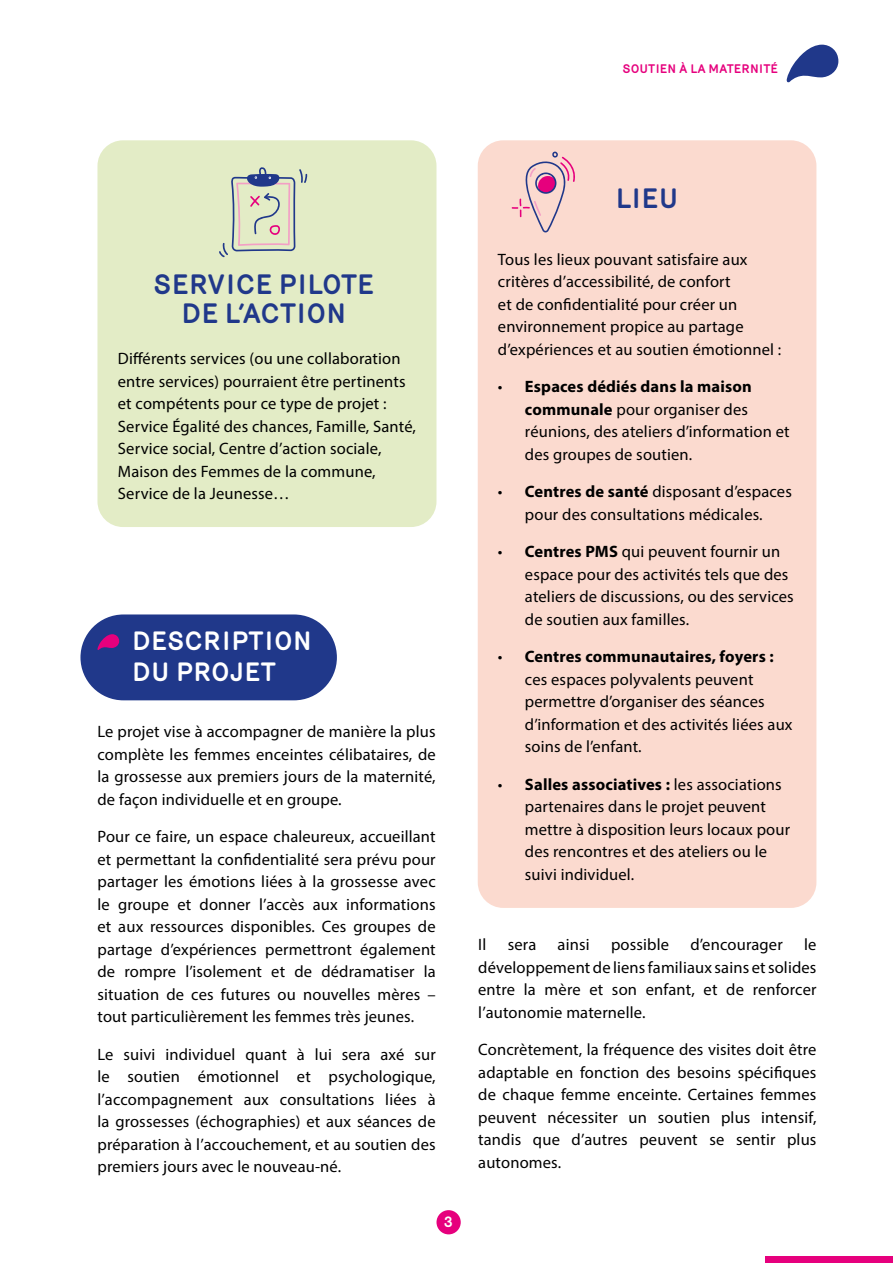
<style>
.page{position:relative;width:893px;height:1263px;background:#fff}
.page>*{position:absolute;margin:0;border:0;box-sizing:border-box;transform-origin:0 0}
.t1{font:700 27px/28.5px "Mercury";color:#20388a;text-align:center}
.t2{font:700 25.5px/30.6px "Mercury";letter-spacing:.01em;color:#fff}
.t3{font:16.5px/22.5px "Myriad Pro";letter-spacing:.01em;color:#000}
.t4{font:700 15px "Mercury";color:#fff}
.t5{font:700 12px "Mercury";color:#e6007d}
.s1{font-weight:700}
</style>
<div class="page">
<div style="left:765px;top:1256px;width:128px;height:7px;background:#e6007d"></div>
<div style="left:436px;top:1210px;width:25px;height:24px;background:#e6007d;border-radius:50%"></div>
<svg style="left:786px;top:45px;width:52px;height:37px"></svg>
<div style="left:478px;top:140px;width:338px;height:768px;background:#fbdacf;border-radius:26px"></div>
<svg style="left:512px;top:151px;width:63px;height:81px"></svg>
<div style="left:80px;top:614px;width:257px;height:86px;background:#20388a;border-radius:43px"></div>
<svg style="left:97px;top:634px;width:22px;height:16px"></svg>
<div style="left:97px;top:140px;width:339px;height:387px;background:#e3ecc6;border-radius:26px"></div>
<svg style="left:219px;top:167px;width:88px;height:90px"></svg>
<p class="t5" style="left:623px;top:62px;width:157px">SOUTIEN À LA MATERNITÉ</p>
<h1 class="t1" style="left:153px;top:270px;width:223px">SERVICE PILOTE<br>DE L’ACTION</h1>
<p class="t3" style="left:118px;top:347px;width:300px">Différents services (ou une collaboration entre services) pourraient être pertinents et compétents pour ce type de projet :<br>Service Égalité des chances, Famille, Santé, Service social, Centre d’action sociale, Maison des Femmes de la commune, Service de la Jeunesse…</p>
<h2 class="t2" style="left:132px;top:625px;width:181px">DESCRIPTION<br>DU PROJET</h2>
<p class="t3" style="left:97px;top:720px;width:340px;text-align:justify">Le projet vise à accompagner de manière la plus complète les femmes enceintes célibataires, de la grossesse aux premiers jours de la maternité, de façon individuelle et en groupe.</p>
<p class="t3" style="left:97px;top:825px;width:340px;text-align:justify">Pour ce faire, un espace chaleureux, accueillant et permettant la confidentialité sera prévu pour partager les émotions liées à la grossesse avec le groupe et donner l’accès aux informations et aux ressources disponibles. Ces groupes de partage d’expériences permettront également de rompre l’isolement et de dédramatiser la situation de ces futures ou nouvelles mères – tout particulièrement les femmes très jeunes.</p>
<p class="t3" style="left:97px;top:1043px;width:340px;text-align:justify">Le suivi individuel quant à lui sera axé sur le soutien émotionnel et psychologique, l’accompagnement aux consultations liées à la grossesses (échographies) et aux séances de préparation à l’accouchement, et au soutien des premiers jours avec le nouveau-né.</p>
<p class="t4" style="left:444px;top:1213px;width:10px">3</p>
<h1 class="t1" style="left:616px;top:184px;width:64px">LIEU</h1>
<p class="t3" style="left:498px;top:248px;width:285px">Tous les lieux pouvant satisfaire aux critères d’accessibilité, de confort<br>et de confidentialité pour créer un environnement propice au partage d’expériences et au soutien émotionnel :</p>
<p class="t3" style="left:525px;top:375px;width:266px;text-indent:-27px">• <span class="s1">Espaces dédiés dans la maison communale</span> pour organiser des réunions, des ateliers d’information et des groupes de soutien.</p>
<p class="t3" style="left:498px;top:480px;width:295px;text-align:center">• <span class="s1">Centres de santé</span> disposant d’espaces pour des consultations médicales.</p>
<p class="t3" style="left:525px;top:540px;width:270px;text-indent:-27px">• <span class="s1">Centres PMS</span> qui peuvent fournir un espace pour des activités tels que des ateliers de discussions, ou des services de soutien aux familles.</p>
<p class="t3" style="left:525px;top:645px;width:269px;text-indent:-27px">• <span class="s1">Centres communautaires, foyers : </span>ces espaces polyvalents peuvent permettre d’organiser des séances d’information et des activités liées aux soins de l’enfant.</p>
<p class="t3" style="left:525px;top:773px;width:267px;text-indent:-27px">• <span class="s1">Salles associatives :</span> les associations partenaires dans le projet peuvent mettre à disposition leurs locaux pour des rencontres et des ateliers ou le suivi individuel.</p>
<p class="t3" style="left:478px;top:933px;width:340px;text-align:justify;text-indent:326px">le développement de liens familiaux sains et solides entre la mère et son enfant, et de renforcer l’autonomie maternelle.</p>
<p class="t3" style="left:478px;top:1038px;width:340px;text-align:justify">Concrètement, la fréquence des visites doit être adaptable en fonction des besoins spécifiques de chaque femme enceinte. Certaines femmes peuvent nécessiter un soutien plus intensif, tandis que d’autres peuvent se sentir plus autonomes.</p>
<p class="t3" style="left:478px;top:933px;width:10px">Il</p>
<p class="t3" style="left:508px;top:933px;width:30px">sera</p>
<p class="t3" style="left:558px;top:933px;width:34px">ainsi</p>
<p class="t3" style="left:611px;top:933px;width:60px">possible</p>
<p class="t3" style="left:690px;top:933px;width:94px">d’encourager</p>
</div>
